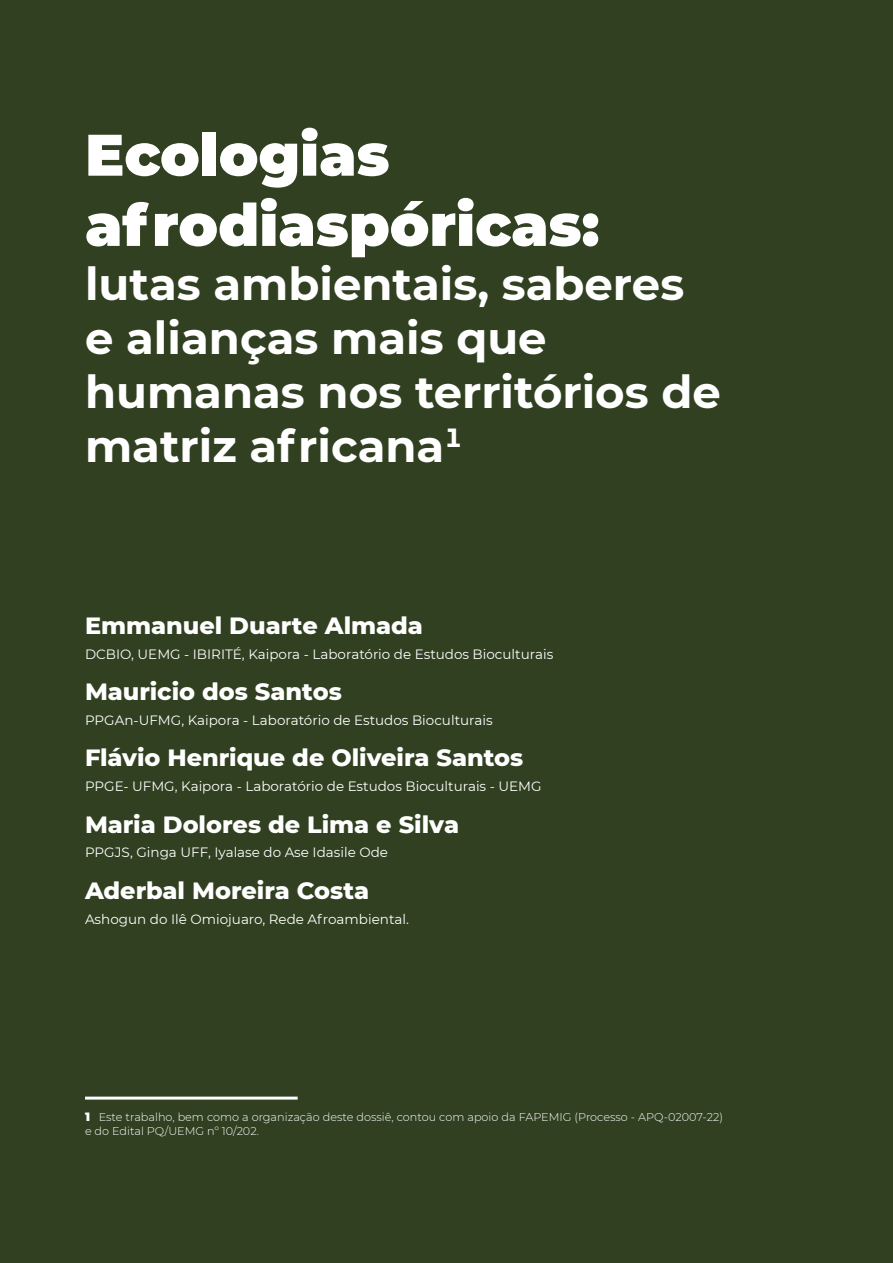
<style>
.page{position:relative;width:893px;height:1263px;background:#304020}
.page>*{position:absolute;margin:0;border:0;box-sizing:border-box;transform-origin:0 0}
.EPSUL___Título_1{font:900 58.5px/70.2px "Montserrat";color:#fff}
.EPSUL___Título_2{font:700 45px/54px "Montserrat";color:#fff}
.EPSUL___Coautor_a{font:800 24px "Montserrat";color:#fff}
.Autor_Editorial{font:800 24px "Montserrat";color:#fff}
.EPSUL___Institución{font:13.5px "Montserrat";color:#fff}
.EPSUL___Nota_de_Pé_P{font:300 11.25px/14.4px "Montserrat";color:#fff}
.s1{font-weight:900;font-size:12px}
</style>
<div class="page">
<hr style="left:85px;top:1096px;width:213px;height:3px;background:#fff">
<p class="EPSUL___Título_1" style="left:85px;top:116px;width:516px">Ecologias afrodiaspóricas:</p>
<p class="EPSUL___Título_2" style="left:85px;top:255px;width:637px">lutas ambientais, saberes e alianças mais que humanas nos territórios de matriz africana<sup>1</sup></p>
<p class="Autor_Editorial" style="left:85px;top:608px;width:339px">Emmanuel Duarte Almada</p>
<p class="EPSUL___Institución" style="left:85px;top:645px;width:470px">DCBIO, UEMG - IBIRITÉ, Kaipora - Laboratório de Estudos Bioculturais</p>
<p class="EPSUL___Coautor_a" style="left:85px;top:674px;width:258px">Mauricio dos Santos</p>
<p class="EPSUL___Institución" style="left:85px;top:711px;width:409px">PPGAn-UFMG, Kaipora - Laboratório de Estudos Bioculturais</p>
<p class="EPSUL___Coautor_a" style="left:85px;top:740px;width:440px">Flávio Henrique de Oliveira Santos</p>
<p class="EPSUL___Institución" style="left:85px;top:777px;width:458px">PPGE- UFMG, Kaipora - Laboratório de Estudos Bioculturais - UEMG</p>
<p class="EPSUL___Coautor_a" style="left:85px;top:806px;width:376px">Maria Dolores de Lima e Silva</p>
<p class="EPSUL___Institución" style="left:85px;top:843px;width:304px">PPGJS, Ginga UFF, Iyalase do Ase Idasile Ode</p>
<p class="EPSUL___Coautor_a" style="left:85px;top:873px;width:286px">Aderbal Moreira Costa</p>
<p class="EPSUL___Institución" style="left:85px;top:909px;width:325px">Ashogun do Ilê Omiojuaro, Rede Afroambiental.</p>
<p class="EPSUL___Nota_de_Pé_P" style="left:85px;top:1109px;width:639px"><span class="s1">1</span> Este trabalho, bem como a organização deste dossiê, contou com apoio da FAPEMIG (Processo - APQ-02007-22) e do Edital PQ/UEMG nº 10/202.</p>
</div>
